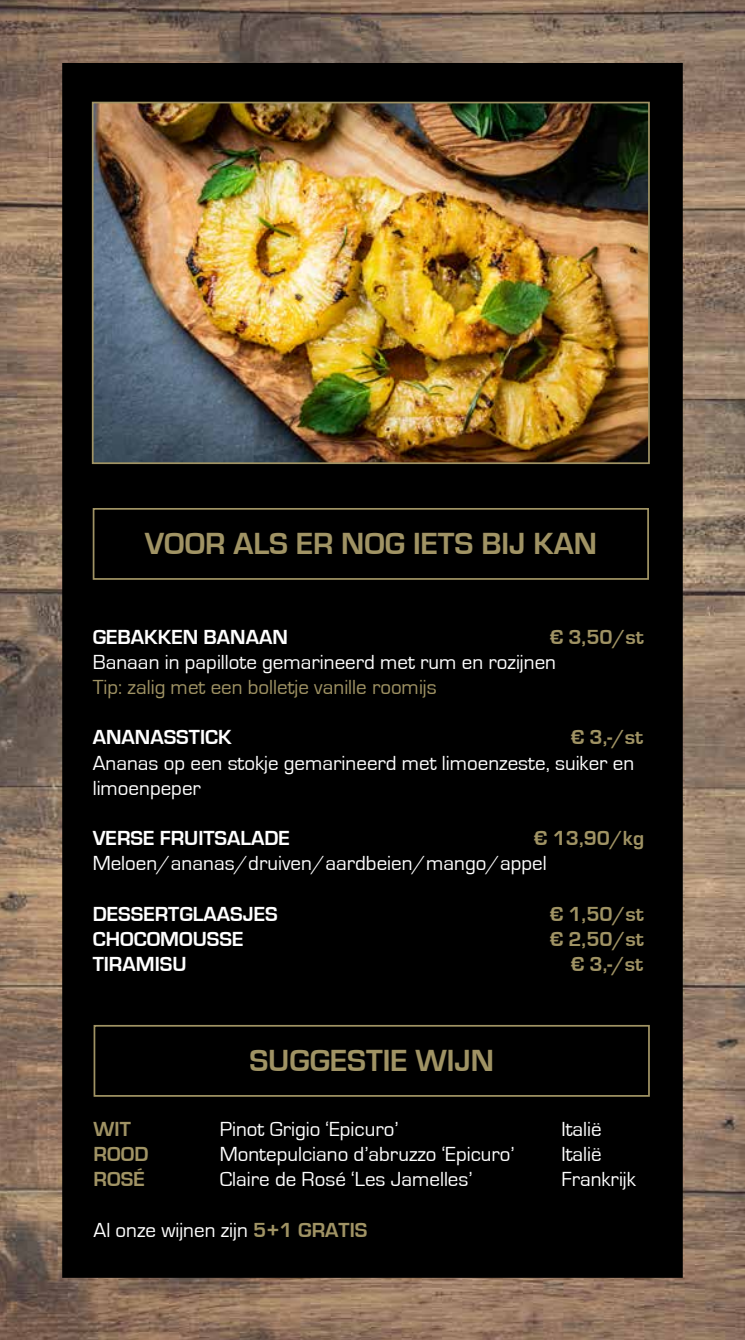
<style>
.page{position:relative;width:745px;height:1340px;background:#fff}
.page>*{position:absolute;margin:0;border:0;box-sizing:border-box;transform-origin:0 0}
.t1{font:700 31.5px "Eurostile";color:#a09364}
.t2{font:21px/25.2px "Eurostile";color:#fff}
.t3{font:700 21px "Eurostile";color:#fff}
.t4{font:700 21px "Eurostile";color:#a09364}
.t5{font:21px "Eurostile";color:#a09364}
.s1{font-weight:700;color:#a09364}
</style>
<div class="page">
<img style="left:0;top:0;width:744px;height:1339px">
<div style="left:63px;top:64px;width:618px;height:1212px;background:#000"></div>
<div style="left:93px;top:508px;width:555px;height:72px;border:2px solid #a09364"></div>
<img style="left:95px;top:105px;width:551px;height:356px">
<div style="left:92px;top:102px;width:557px;height:362px;border:2px solid #a09364"></div>
<div style="left:93px;top:1024px;width:556px;height:72px;border:2px solid #a09364"></div>
<h1 class="t1" style="left:145px;top:527px;width:453px">VOOR ALS ER NOG IETS BIJ KAN</h1>
<p class="t3" style="left:93px;top:625px;width:196px">GEBAKKEN BANAAN</p>
<p class="t4" style="left:549px;top:625px;width:95px">€ 3,50/st</p>
<p class="t2" style="left:93px;top:649px;width:464px">Banaan in papillote gemarineerd met rum en rozijnen</p>
<p class="t5" style="left:93px;top:675px;width:345px">Tip: zalig met een bolletje vanille roomijs</p>
<p class="t3" style="left:93px;top:726px;width:140px">ANANASSTICK</p>
<p class="t4" style="left:570px;top:726px;width:74px">€ 3,-/st</p>
<p class="t2" style="left:93px;top:750px;width:542px">Ananas op een stokje gemarineerd met limoenzeste, suiker en limoenpeper</p>
<p class="t3" style="left:93px;top:826px;width:199px">VERSE FRUITSALADE</p>
<p class="t4" style="left:534px;top:826px;width:111px">€ 13,90/kg</p>
<p class="t2" style="left:93px;top:851px;width:455px">Meloen/ananas/druiven/aardbeien/mango/appel</p>
<p class="t3" style="left:93px;top:902px;width:186px">DESSERTGLAASJES</p>
<p class="t4" style="left:549px;top:902px;width:95px">€ 1,50/st</p>
<p class="t3" style="left:93px;top:927px;width:152px">CHOCOMOUSSE</p>
<p class="t4" style="left:549px;top:927px;width:95px">€ 2,50/st</p>
<p class="t3" style="left:93px;top:952px;width:95px">TIRAMISU</p>
<p class="t4" style="left:570px;top:952px;width:74px">€ 3,-/st</p>
<h1 class="t1" style="left:249px;top:1043px;width:246px">SUGGESTIE WIJN</h1>
<p class="t4" style="left:93px;top:1117px;width:39px">WIT</p>
<p class="t2" style="left:219px;top:1116px;width:180px">Pinot Grigio ‘Epicuro’</p>
<p class="t2" style="left:561px;top:1116px;width:42px">Italië</p>
<p class="t4" style="left:93px;top:1142px;width:56px">ROOD</p>
<p class="t2" style="left:219px;top:1142px;width:296px">Montepulciano d’abruzzo ‘Epicuro’</p>
<p class="t2" style="left:561px;top:1142px;width:42px">Italië</p>
<p class="t4" style="left:93px;top:1167px;width:49px">ROSÉ</p>
<p class="t2" style="left:219px;top:1167px;width:254px">Claire de Rosé ‘Les Jamelles’</p>
<p class="t2" style="left:561px;top:1167px;width:76px">Frankrijk</p>
<p class="t2" style="left:93px;top:1217px;width:275px">Al onze wijnen zijn <span class="s1">5+1 GRATIS</span></p>
</div>
